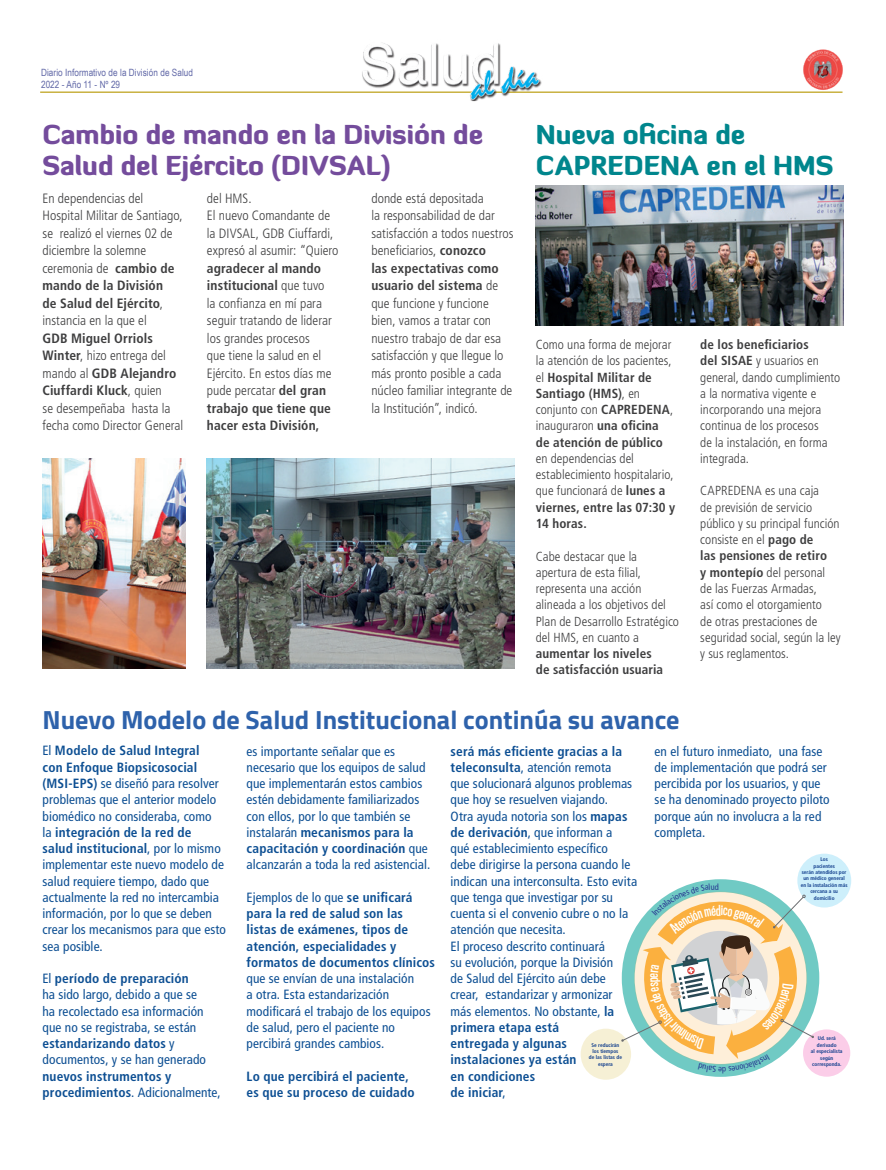
<style>
.page{position:relative;width:886px;height:1170px;background:#fff}
.page>*{position:absolute;margin:0;border:0;box-sizing:border-box;transform-origin:0 0}
.t1{font:900 26.25px/31.5px "Diavlo";color:#744c9c}
.t2{font:700 26.25px "Titillium";color:#2e62ab}
.t3{font:900 26.25px/31.5px "Diavlo";color:#00868d}
.t4{font:300 condensed 13.5px/17.5px "Frutiger LT Std";color:#3e3e3f}
.t5{font:condensed 13.38px/16.2px "Frutiger LT Std";letter-spacing:.005em;color:#0d4f93}
.t6{font:700 condensed 13.38px/16.2px "Frutiger LT Std";letter-spacing:.01em;color:#0d4f93}
.t7{font:300 condensed 13.12px/16.2px "Frutiger LT Std";color:#3e3e3f}
.t8{font:700 condensed 13.12px/16.2px "Frutiger LT Std";letter-spacing:.01em;color:#3e3e3f}
.t9{font:10px/12px "Arial Narrow";letter-spacing:.005em;color:#6168a7}
.t10{font:700 condensed 5.38px/6.4px "Frutiger LT Std";color:#103d8c;text-align:center}
.s1{font-weight:700}
.s2{font-weight:400}
</style>
<div class="page">
<hr style="left:40px;top:92px;width:802px;height:1px;background:#bea21b">
<img style="left:351px;top:43px;width:195px;height:58px">
<img style="left:536px;top:185px;width:307px;height:140px">
<img style="left:43px;top:458px;width:143px;height:210px">
<img style="left:207px;top:458px;width:307px;height:210px">
<img style="left:800px;top:49px;width:43px;height:44px">
<div style="left:797px;top:853px;width:54px;height:54px;background:#cdeffb;border-radius:50%"></div>
<div style="left:803px;top:1029px;width:47px;height:47px;background:#fbcde8;border-radius:50%"></div>
<div style="left:581px;top:1028px;width:50px;height:51px;background:#f6f0d5;border-radius:50%"></div>
<svg style="left:621px;top:882px;width:193px;height:190px"></svg>
<p class="t9" style="left:41px;top:66px;width:153px">Diario Informativo de la División de Salud<br>2022 - Año 11 - Nº 29</p>
<h1 class="t1" style="left:43px;top:118px;width:442px">Cambio de mando en la División de<br>Salud del Ejército (DIVSAL)</h1>
<p class="t4" style="left:43px;top:189px;width:142px">En dependencias del<br>Hospital Militar de Santiago, se realizó el viernes 02 de diciembre la solemne ceremonia de <span class="s1">cambio de mando de la División<br>de Salud del Ejército</span>, instancia en la que el</p>
<p class="t4" style="left:43px;top:329px;width:142px"><span class="s1">GDB Miguel Orriols<br>Winter</span>, hizo entrega del mando al <span class="s1">GDB Alejandro<br>Ciuffardi Kluck</span>, quien<br>se desempeñaba hasta la fecha como Director General</p>
<p class="t4" style="left:371px;top:189px;width:144px">donde está depositada<br>la responsabilidad de dar satisfacción a todos nuestros beneficiarios, <span class="s1">conozco<br>las expectativas como usuario del sistema</span> de que funcione y funcione bien, vamos a tratar con nuestro trabajo de dar esa satisfacción y que llegue lo más pronto posible a cada núcleo familiar integrante de la Institución”, indicó.</p>
<p class="t4" style="left:207px;top:189px;width:133px">del HMS.<br>El nuevo Comandante de la DIVSAL, GDB Ciuffardi, expresó al asumir: “Quiero</p>
<p class="t4" style="left:207px;top:259px;width:126px"><span class="s1">agradecer al mando institucional</span> que tuvo la confianza en mí para seguir tratando de liderar los grandes procesos<br>que tiene la salud en el<br>Ejército. En estos días me pude percatar <span class="s1">del gran trabajo que tiene que hacer esta División,</span></p>
<h1 class="t3" style="left:536px;top:118px;width:299px">Nueva oficina de<br>CAPREDENA en el HMS</h1>
<p class="t7" style="left:536px;top:336px;width:139px">Como una forma de mejorar la atención de los pacientes, el <span class="s1">Hospital Militar de<br>Santiago (HMS)</span>, en conjunto con <span class="s1">CAPREDENA</span>, inauguraron <span class="s1">una oficina de atención de público</span></p>
<p class="t7" style="left:536px;top:450px;width:141px">en dependencias del establecimiento hospitalario, que funcionará de <span class="s1">lunes a viernes, entre las 07:30 y<br>14 horas.</span></p>
<p class="t7" style="left:536px;top:548px;width:145px">Cabe destacar que la apertura de esta filial, representa una acción alineada a los objetivos del<br>Plan de Desarrollo Estratégico del HMS, en cuanto a</p>
<p class="t8" style="left:536px;top:645px;width:129px">aumentar los niveles de satisfacción usuaria</p>
<p class="t7" style="left:700px;top:336px;width:141px"><span class="s1">de los beneficiarios<br>del SISAE</span> y usuarios en general, dando cumplimiento a la normativa vigente e incorporando una mejora continua de los procesos<br>de la instalación, en forma integrada.</p>
<p class="t7" style="left:700px;top:483px;width:142px">CAPREDENA es una caja<br>de previsión de servicio público y su principal función consiste en el <span class="s1">pago de<br>las pensiones de retiro<br>y montepío</span> del personal<br>de las Fuerzas Armadas,<br>así como el otorgamiento<br>de otras prestaciones de seguridad social, según la ley y sus reglamentos.</p>
<h1 class="t2" style="left:43px;top:699px;width:639px">Nuevo Modelo de Salud Institucional continúa su avance</h1>
<p class="t5" style="left:43px;top:742px;width:185px">El <span class="s1">Modelo de Salud Integral<br>con Enfoque Biopsicosocial (MSI-EPS)</span> se diseñó para resolver problemas que el anterior modelo biomédico no consideraba, como<br>la <span class="s1">integración de la red de<br>salud institucional</span>, por lo mismo implementar este nuevo modelo de salud requiere tiempo, dado que actualmente la red no intercambia información, por lo que se deben crear los mecanismos para que esto sea posible.</p>
<p class="t5" style="left:43px;top:970px;width:165px">El <span class="s1">período de preparación<br></span>ha sido largo, debido a que se ha recolectado esa información que no se registraba, se están <span class="s1">estandarizando datos</span> y documentos, y se han generado</p>
<p class="t6" style="left:43px;top:1067px;width:180px">nuevos instrumentos y procedimientos<span class="s2">. Adicionalmente,</span></p>
<p class="t5" style="left:451px;top:742px;width:188px"><span class="s1">será más eficiente gracias a la teleconsulta</span>, atención remota<br>que solucionará algunos problemas que hoy se resuelven viajando.<br>Otra ayuda notoria son los <span class="s1">mapas de derivación</span>, que informan a<br>qué establecimiento específico<br>debe dirigirse la persona cuando le indican una interconsulta. Esto evita que tenga que investigar por su cuenta si el convenio cubre o no la atención que necesita.<br>El proceso descrito continuará<br>su evolución, porque la División<br>de Salud del Ejército aún debe crear, estandarizar y armonizar<br>más elementos. No obstante, <span class="s1">la primera etapa está<br>entregada y algunas instalaciones ya están<br>en condiciones<br>de iniciar</span>,</p>
<p class="t5" style="left:654px;top:742px;width:177px">en el futuro inmediato, una fase de implementación que podrá ser percibida por los usuarios, y que se ha denominado proyecto piloto porque aún no involucra a la red completa.</p>
<p class="t5" style="left:247px;top:742px;width:185px">es importante señalar que es necesario que los equipos de salud que implementarán estos cambios estén debidamente familiarizados con ellos, por lo que también se instalarán <span class="s1">mecanismos para la capacitación y coordinación</span> que alcanzarán a toda la red asistencial.</p>
<p class="t6" style="left:247px;top:889px;width:190px"><span class="s2">Ejemplos de lo que</span> se unificará para la red de salud son las listas de exámenes, tipos de atención, especialidades y formatos de documentos clínicos</p>
<p class="t5" style="left:247px;top:970px;width:186px">que se envían de una instalación<br>a otra. Esta estandarización modificará el trabajo de los equipos de salud, pero el paciente no percibirá grandes cambios.</p>
<p class="t6" style="left:247px;top:1067px;width:169px">Lo que percibirá el paciente, es que su proceso de cuidado</p>
<p class="t10" style="left:801px;top:856px;width:48px">Los<br>pacientes<br>serán atendidos por un médico general en la instalación más cercana a su domicilio</p>
<p class="t10" style="left:811px;top:1035px;width:33px">Ud. será derivado<br>al especialista según corresponda.</p>
<p class="t10" style="left:589px;top:1041px;width:35px">Se reducirán los tiempos<br>de las listas de espera</p>
</div>
